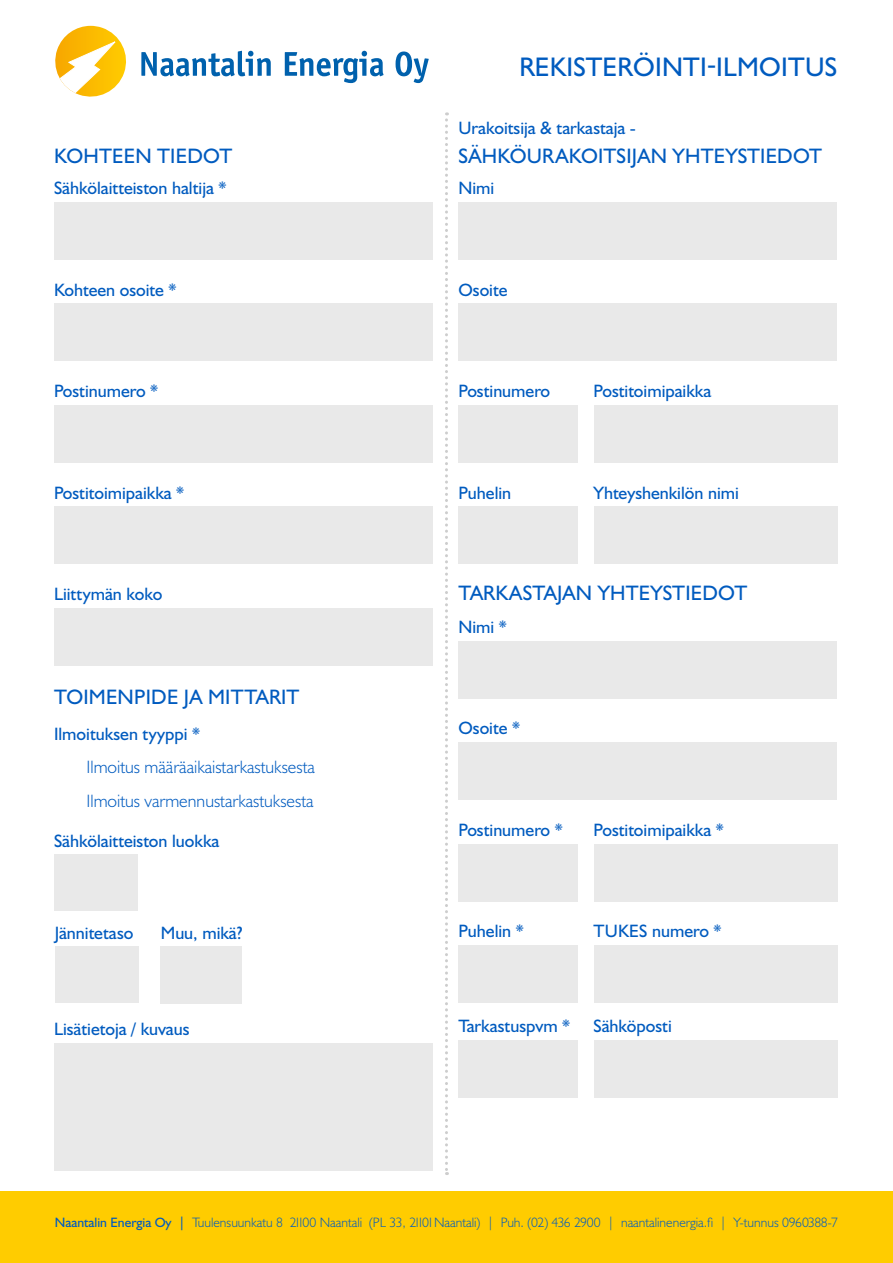
<style>
.page{position:relative;width:893px;height:1263px;background:#fff}
.page>*{position:absolute;margin:0;border:0;box-sizing:border-box;transform-origin:0 0}
.Ots1{font:27px "Humanist 521 BT";letter-spacing:.01em;color:#005bbf}
.Ots2{font:21px "Humanist 521 BT";letter-spacing:.01em;color:#005bbf}
.Leipis{font:18px "Humanist 521 BT";color:#005bbf}
.Leipis-2{font:300 18px "Humanist 521 BT";color:#005bbf}
.Leipis-3{font:300 13.65px "Humanist 521 BT";color:#005bbf}
.s1{font-weight:400}
</style>
<div class="page">
<svg style="left:141px;top:51px;width:288px;height:32px"></svg>
<svg style="left:55px;top:25px;width:71px;height:72px"></svg>
<div style="left:0;top:1192px;width:893px;height:71px;background:#fc0"></div>
<div style="left:54px;top:202px;width:379px;height:57px;background:#e9e9e9"></div>
<div style="left:458px;top:202px;width:379px;height:57px;background:#e9e9e9"></div>
<div style="left:458px;top:641px;width:379px;height:57px;background:#e9e9e9"></div>
<div style="left:54px;top:304px;width:379px;height:57px;background:#e9e9e9"></div>
<div style="left:458px;top:304px;width:379px;height:57px;background:#e9e9e9"></div>
<div style="left:458px;top:742px;width:379px;height:57px;background:#e9e9e9"></div>
<div style="left:54px;top:405px;width:379px;height:57px;background:#e9e9e9"></div>
<div style="left:458px;top:405px;width:120px;height:57px;background:#e9e9e9"></div>
<div style="left:458px;top:844px;width:120px;height:57px;background:#e9e9e9"></div>
<div style="left:458px;top:507px;width:120px;height:57px;background:#e9e9e9"></div>
<div style="left:458px;top:945px;width:120px;height:57px;background:#e9e9e9"></div>
<div style="left:458px;top:1040px;width:120px;height:57px;background:#e9e9e9"></div>
<div style="left:593px;top:1040px;width:244px;height:57px;background:#e9e9e9"></div>
<div style="left:593px;top:405px;width:244px;height:57px;background:#e9e9e9"></div>
<div style="left:593px;top:844px;width:244px;height:57px;background:#e9e9e9"></div>
<div style="left:593px;top:945px;width:244px;height:57px;background:#e9e9e9"></div>
<div style="left:593px;top:507px;width:244px;height:57px;background:#e9e9e9"></div>
<div style="left:54px;top:507px;width:379px;height:57px;background:#e9e9e9"></div>
<div style="left:54px;top:608px;width:379px;height:57px;background:#e9e9e9"></div>
<div style="left:54px;top:1043px;width:379px;height:127px;background:#e9e9e9"></div>
<div style="left:161px;top:946px;width:81px;height:57px;background:#e9e9e9"></div>
<div style="left:54px;top:855px;width:84px;height:56px;background:#e9e9e9"></div>
<div style="left:55px;top:946px;width:84px;height:56px;background:#e9e9e9"></div>
<svg style="left:445px;top:112px;width:3px;height:1063px"></svg>
<p class="Ots1" style="left:519px;top:50px;width:319px">REKISTERÖINTI-ILMOITUS</p>
<p class="Ots2" style="left:54px;top:143px;width:180px">KOHTEEN TIEDOT</p>
<p class="Leipis" style="left:458px;top:117px;width:179px">Urakoitsija &amp; tarkastaja -</p>
<p class="Ots2" style="left:459px;top:143px;width:365px">SÄHKÖURAKOITSIJAN YHTEYSTIEDOT</p>
<p class="Leipis" style="left:54px;top:177px;width:174px">Sähkölaitteiston haltija *</p>
<p class="Leipis" style="left:458px;top:177px;width:37px">Nimi</p>
<p class="Leipis" style="left:54px;top:279px;width:124px">Kohteen osoite *</p>
<p class="Leipis" style="left:458px;top:279px;width:50px">Osoite</p>
<p class="Leipis" style="left:54px;top:380px;width:106px">Postinumero *</p>
<p class="Leipis" style="left:458px;top:380px;width:93px">Postinumero</p>
<p class="Leipis" style="left:593px;top:380px;width:119px">Postitoimipaikka</p>
<p class="Leipis" style="left:54px;top:481px;width:132px">Postitoimipaikka *</p>
<p class="Leipis" style="left:593px;top:481px;width:147px">Yhteyshenkilön nimi</p>
<p class="Leipis" style="left:458px;top:481px;width:54px">Puhelin</p>
<p class="Leipis" style="left:54px;top:583px;width:110px">Liittymän koko</p>
<p class="Ots2" style="left:459px;top:580px;width:290px">TARKASTAJAN YHTEYSTIEDOT</p>
<p class="Ots2" style="left:54px;top:684px;width:247px">TOIMENPIDE JA MITTARIT</p>
<p class="Leipis" style="left:54px;top:722px;width:148px">Ilmoituksen tyyppi *</p>
<p class="Leipis-2" style="left:86px;top:756px;width:230px">Ilmoitus määräaikaistarkastuksesta</p>
<p class="Leipis-2" style="left:86px;top:790px;width:229px">Ilmoitus varmennustarkastuksesta</p>
<p class="Leipis" style="left:54px;top:830px;width:167px">Sähkölaitteiston luokka</p>
<p class="Leipis" style="left:55px;top:921px;width:80px">Jännitetaso</p>
<p class="Leipis" style="left:161px;top:922px;width:83px">Muu, mikä?</p>
<p class="Leipis" style="left:54px;top:1018px;width:137px">Lisätietoja / kuvaus</p>
<p class="Leipis" style="left:458px;top:616px;width:50px">Nimi *</p>
<p class="Leipis" style="left:458px;top:717px;width:63px">Osoite *</p>
<p class="Leipis" style="left:458px;top:819px;width:106px">Postinumero *</p>
<p class="Leipis" style="left:593px;top:819px;width:132px">Postitoimipaikka *</p>
<p class="Leipis" style="left:458px;top:920px;width:67px">Puhelin *</p>
<p class="Leipis" style="left:594px;top:920px;width:129px">TUKES numero *</p>
<p class="Leipis" style="left:458px;top:1015px;width:113px">Tarkastuspvm *</p>
<p class="Leipis" style="left:593px;top:1015px;width:80px">Sähköposti</p>
<p class="Leipis-3" style="left:55px;top:1213px;width:784px"><span class="s1">Naantalin Energia Oy |</span> Tuulensuunkatu 8 21100 Naantali (PL 33, 21101Naantali) | Puh. (02) 436 2900 | naantalinenergia.fi | Y-tunnus 0960388-7</p>
</div>
